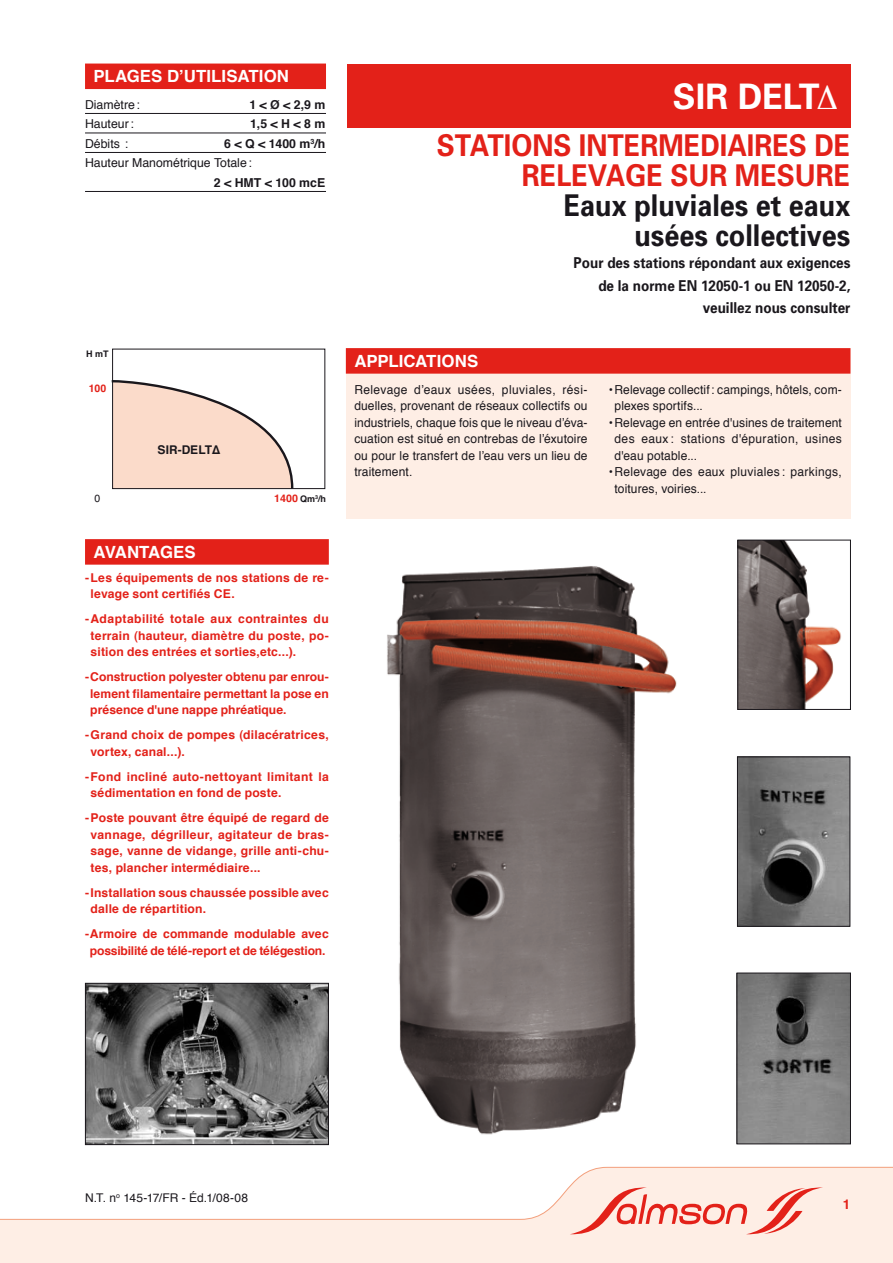
<style>
.page{position:relative;width:893px;height:1263px;background:#fff}
.page>*{position:absolute;margin:0;border:0;box-sizing:border-box;transform-origin:0 0}
.t1{font:700 35.25px "Univers";color:#fff}
.t2{font:700 30px/30px "Univers";color:#e32119;text-align:center;scale:.9 1}
.t3{font:700 30px/30px "Univers";color:#1a171c;text-align:right;scale:.9 1}
.t4{font:700 16.8px "Helvetica";color:#fff}
.t5{font:700 15px/22.5px "Univers";color:#1a171c;text-align:right;scale:.9 1}
.t6{font:700 13.5px "Helvetica";color:#e32119}
.t7{font:12.45px/16.5px "Helvetica";letter-spacing:.01em;color:#1a171c;text-align:justify}
.t8{font:12.3px/19.5px "Helvetica";color:#1a171c}
.t9{font:700 12.3px "Helvetica";color:#1a171c}
.t10{font:700 12.15px/16.5px "Helvetica";letter-spacing:.015em;color:#e32119}
.t11{font:700 12.15px/16.5px "Helvetica";letter-spacing:-.005em;color:#e32119;text-align:center}
.t12{font:12px "Helvetica";color:#1a171c}
.t13{font:700 12px "Helvetica";color:#1a171c}
.t14{font:700 10.5px "Helvetica";color:#e32119}
.t15{font:10.5px "Helvetica";color:#1a171c}
.t16{font:700 9px "Helvetica";color:#1a171c}
.s1{font-weight:700}
</style>
<div class="page">
<svg style="left:111px;top:380px;width:184px;height:110px"></svg>
<div style="left:112px;top:349px;width:213px;height:140px;border:1px solid #1a171c"></div>
<img style="left:387px;top:566px;width:290px;height:569px">
<img style="left:739px;top:758px;width:109px;height:167px">
<div style="left:737px;top:756px;width:113px;height:171px;border:1px solid #1a171c"></div>
<img style="left:739px;top:975px;width:110px;height:167px">
<div style="left:737px;top:973px;width:114px;height:171px;border:1px solid #1a171c"></div>
<img style="left:739px;top:542px;width:102px;height:166px">
<div style="left:737px;top:540px;width:114px;height:170px;border:1px solid #1a171c"></div>
<img style="left:87px;top:985px;width:240px;height:158px">
<div style="left:85px;top:983px;width:244px;height:162px;border:1px solid #1a171c"></div>
<div style="left:346px;top:349px;width:504px;height:170px;background:#feeee5"></div>
<div style="left:85px;top:64px;width:241px;height:25px;background:#e32119"></div>
<hr style="left:85px;top:113px;width:241px;height:1px;background:#1a171c">
<hr style="left:85px;top:133px;width:241px;height:1px;background:#1a171c">
<hr style="left:85px;top:152px;width:241px;height:1px;background:#1a171c">
<hr style="left:85px;top:191px;width:241px;height:1px;background:#1a171c">
<div style="left:346px;top:348px;width:504px;height:26px;background:#e32119"></div>
<div style="left:85px;top:539px;width:244px;height:26px;background:#e32119"></div>
<div style="left:347px;top:64px;width:503px;height:64px;background:#e32119"></div>
<svg style="left:0;top:1166px;width:893px;height:97px"></svg>
<h3 class="t4" style="left:94px;top:62px;width:197px">PLAGES D’UTILISATION</h3>
<p class="t8" style="left:85px;top:95px;width:56px">Diamètre :</p>
<p class="t9" style="left:249px;top:95px;width:77px">1 &lt; Ø &lt; 2,9 m</p>
<p class="t8" style="left:85px;top:115px;width:50px">Hauteur :</p>
<p class="t9" style="left:250px;top:114px;width:77px">1,5 &lt; H &lt; 8 m</p>
<p class="t8" style="left:85px;top:134px;width:45px">Débits :</p>
<p class="t8" style="left:85px;top:134px;width:242px;text-indent:139px"><span class="s1">6 &lt; Q &lt; 1400 m</span><sup>3</sup><span class="s1">/h<br></span>Hauteur Manométrique Totale :</p>
<p class="t9" style="left:214px;top:173px;width:113px">2 &lt; HMT &lt; 100 mcE</p>
<p class="t16" style="left:86px;top:346px;width:24px">H mT</p>
<p class="t14" style="left:89px;top:380px;width:19px">100</p>
<p class="t13" style="left:158px;top:440px;width:63px">SIR-DELT∆</p>
<p class="t15" style="left:95px;top:490px;width:7px">0</p>
<p class="t14" style="left:274px;top:490px;width:25px">1400</p>
<p class="t16" style="left:300px;top:491px;width:28px">Qm<sup>3</sup>/h</p>
<h3 class="t4" style="left:94px;top:538px;width:103px">AVANTAGES</h3>
<p class="t10" style="left:91px;top:569px;width:240px;text-indent:-6px">- Les équipements de nos stations de re&shy;levage sont certifiés CE.</p>
<p class="t10" style="left:91px;top:611px;width:240px;text-align:justify;text-indent:-6px">- Adaptabilité totale aux contraintes du terrain (hauteur, diamètre du poste, po&shy;sition des entrées et sorties,etc...).</p>
<p class="t10" style="left:90px;top:669px;width:240px;text-align:justify;text-indent:-5px">- Construction polyester obtenu par enrou&shy;lement filamentaire permettant la pose en présence d'une nappe phréatique.</p>
<p class="t10" style="left:91px;top:727px;width:240px;text-indent:-6px">- Grand choix de pompes (dilacératrices, vortex, canal...).</p>
<p class="t10" style="left:91px;top:768px;width:240px;text-indent:-6px">- Fond incliné auto-nettoyant limitant la sédimentation en fond de poste.</p>
<p class="t10" style="left:91px;top:810px;width:240px;text-align:justify;text-indent:-6px">- Poste pouvant être équipé de regard de vannage, dégrilleur, agitateur de bras&shy;sage, vanne de vidange, grille anti-chu&shy;tes, plancher intermédiaire...</p>
<p class="t10" style="left:91px;top:884px;width:240px;text-indent:-6px">- Installation sous chaussée possible avec dalle de répartition.</p>
<p class="t11" style="left:85px;top:926px;width:245px">- Armoire de commande modulable avec possibilité de télé-report et de télégestion.</p>
<h1 class="t1" style="left:673px;top:76px;width:86px">SIR delt</h1>
<h2 class="t2" style="left:437px;top:130px;width:461px">STATIONS INTERMEDIAIRES DE<br>RELEVAGE sur mes</h2>
<h2 class="t2" style="left:795px;top:160px;width:42px">ure</h2>
<h2 class="t3" style="left:564px;top:190px;width:320px">Eaux pluviales et eaux usées collectives</h2>
<p class="t5" style="left:574px;top:252px;width:309px">Pour des stations répondant aux exigences de la norme EN 12050-1 ou EN 12050-2, veuillez nous consulter</p>
<h3 class="t4" style="left:354px;top:347px;width:22px">Appli</h3>
<h3 class="t4" style="left:404px;top:347px;width:24px">cations</h3>
<p class="t7" style="left:354px;top:382px;width:235px">Relevage d’eaux usées, pluviales, rési&shy;duelles, provenant de réseaux collectifs ou industriels, chaque fois que le niveau d’éva&shy;cuation est situé en contrebas de l’éxutoire ou pour le transfert de l’eau vers un lieu de traitement.</p>
<p class="t7" style="left:614px;top:382px;width:229px;text-indent:-6px">• Relevage collectif : campings, hôtels, com&shy;plexes sportifs...</p>
<p class="t7" style="left:614px;top:415px;width:229px;text-indent:-6px">• Relevage en entrée d'usines de traitement des eaux : stations d'épuration, usines d'eau potable...</p>
<p class="t7" style="left:614px;top:464px;width:229px;text-indent:-6px">• Relevage des eaux pluviales : parkings, toitures, voiries...</p>
<p class="t12" style="left:85px;top:1189px;width:165px">N.T. n<sup>o</sup> 145-17/FR - Éd.1/08-08</p>
<p class="t6" style="left:843px;top:1193px;width:9px">1</p>
</div>
